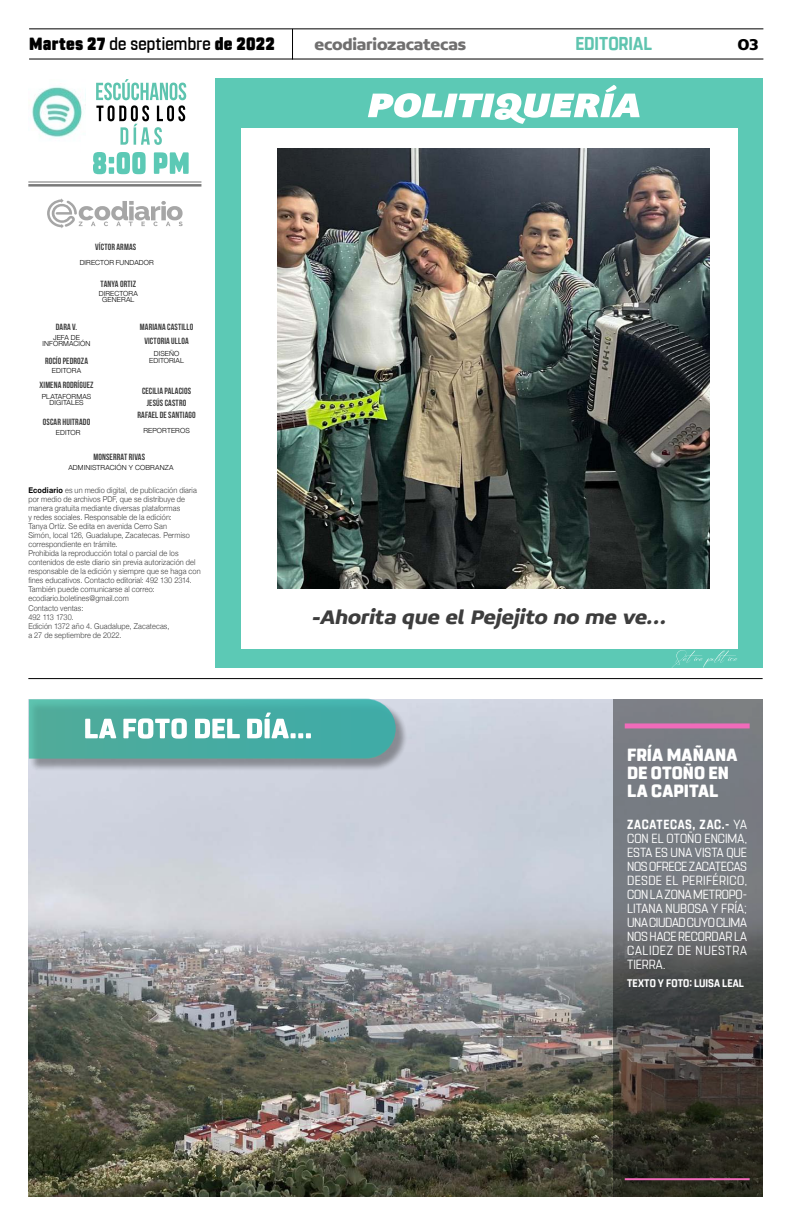
<style>
.page{position:relative;width:791px;height:1225px;background:#fff}
.page>*{position:absolute;margin:0;border:0;box-sizing:border-box;transform-origin:0 0}
.t1{font:italic 700 21px "Concord";color:#3d3d3d}
.t2{font:700 18.6px "Rohn Rounded";color:#5ec4af;scale:.91 1}
.t3{font:800 17.6px/18px "Rohn Rounded";letter-spacing:.005em;color:#fff}
.t4{font:900 17.6px "Rohn Rounded";letter-spacing:.02em;color:#000;scale:.91 1}
.t5{font:700 16.9px "Concord";letter-spacing:-.01em;color:#706f6f}
.t6{font:700 16.9px "Concord";color:#000}
.t7{font:13.2px/14px "Rohn Rounded";letter-spacing:-.005em;color:#fff;text-align:justify;scale:.92 1}
.t8{font:700 11px "Rohn Rounded";letter-spacing:.01em;color:#fff;scale:.91 1}
.t9{font:9px/11.5px "Bebas Neue";letter-spacing:.015em;color:#3d3d3d;text-align:center}
.t10{font:300 8px/9px "Helvetica Neue";letter-spacing:.015em;color:#3d3d3d;scale:.92 1}
.t11{font:300 7px/6px "Helvetica Neue";letter-spacing:.02em;color:#000;text-align:center}
.s1{font-weight:500}
.s2{font-weight:700;color:#000}
.s3{font-weight:700}
</style>
<div class="page">
<hr style="left:29px;top:28px;width:734px;height:1px;background:#000">
<hr style="left:29px;top:59px;width:734px;height:1px;background:#000">
<hr style="left:292px;top:29px;width:1px;height:31px;background:#000">
<div style="left:215px;top:78px;width:548px;height:589px;background:#5cc9b5"></div>
<div style="left:241px;top:128px;width:496px;height:520px;background:#fff"></div>
<img style="left:278px;top:148px;width:432px;height:440px">
<img style="left:32px;top:86px;width:54px;height:54px">
<svg style="left:47px;top:198px;width:136px;height:30px"></svg>
<hr style="left:28px;top:182px;width:173px;height:1px;background:#1f1f1f">
<hr style="left:28px;top:184px;width:173px;height:3px;background:#1f1f1f">
<div style="left:81px;top:136px;width:120px;height:27px;background:#fff"></div>
<svg style="left:96px;top:79px;width:90px;height:66px"></svg>
<svg style="left:368px;top:85px;width:272px;height:39px"></svg>
<hr style="left:28px;top:678px;width:735px;height:1px;background:#000">
<svg style="left:93px;top:152px;width:96px;height:22px"></svg>
<svg style="left:670px;top:650px;width:67px;height:18px"></svg>
<img style="left:29px;top:699px;width:584px;height:497px">
<svg style="left:613px;top:699px;width:150px;height:497px;background:#5b5b5b"></svg>
<div style="left:625px;top:723px;width:125px;height:5px;background:#f06bba"></div>
<hr style="left:625px;top:1178px;width:125px;height:2px;background:#f06bba">
<div style="left:28px;top:700px;width:380px;height:70px;background:#000;opacity:.13"></div>
<svg style="left:28px;top:698px;width:368px;height:60px;background:#60b7ae"></svg>
<h3 class="t4" style="left:29px;top:33px;width:271px">Martes 27 <span class="s1">de septiembre</span> de 2022</h3>
<h3 class="t5" style="left:314px;top:34px;width:153px">ecodiariozacatecas</h3>
<h2 class="t2" style="left:575px;top:32px;width:86px">EDITORIAL</h2>
<h3 class="t6" style="left:737px;top:34px;width:23px">03</h3>
<p class="t9" style="left:95px;top:241px;width:43px">VÍCTOR ARMAS</p>
<p class="t11" style="left:80px;top:259px;width:76px">DIRECTOR FUNDADOR</p>
<p class="t9" style="left:101px;top:278px;width:37px">TANYA ORTIZ</p>
<p class="t11" style="left:99px;top:289px;width:41px">DIRECTORA<br>GENERAL</p>
<p class="t9" style="left:56px;top:321px;width:23px">DARA V.</p>
<p class="t11" style="left:52px;top:367px;width:31px">EDITORA</p>
<p class="t11" style="left:43px;top:334px;width:49px">JEFA DE<br>INFORMACIÓN</p>
<p class="t9" style="left:45px;top:355px;width:44px">ROCÍO PEDROZA</p>
<p class="t9" style="left:40px;top:378px;width:55px">XIMENA RODRÍGUEZ</p>
<p class="t11" style="left:42px;top:392px;width:51px;line-height:6.6px">PLATAFORMAS<br>DIGITALES</p>
<p class="t9" style="left:43px;top:416px;width:49px">OSCAR HUITRADO</p>
<p class="t9" style="left:140px;top:321px;width:55px">MARIANA CASTILLO</p>
<p class="t9" style="left:144px;top:335px;width:46px">VICTORIA ULLOA</p>
<p class="t11" style="left:149px;top:350px;width:36px;line-height:6.6px">DISEÑO<br>EDITORIAL</p>
<p class="t9" style="left:137px;top:385px;width:60px">CECILIA PALACIOS<br>JESÚS CASTRO<br>RAFAEL DE SANTIAGO</p>
<p class="t11" style="left:143px;top:427px;width:48px">REPORTEROS</p>
<p class="t11" style="left:56px;top:429px;width:26px">EDITOR</p>
<p class="t11" style="left:68px;top:464px;width:107px">ADMINISTRACIÓN Y COBRANZA</p>
<p class="t9" style="left:94px;top:451px;width:53px">MONSERRAT RIVAS</p>
<p class="t10" style="left:28px;top:485px;width:189px"><span class="s2">Ecodiario</span> es un medio digital, de publicación diaria por medio de archivos PDF, que se distribuye de manera gratuita mediante diversas plataformas<br>y redes sociales. Responsable de la edición:<br>Tanya Ortíz. Se edita en avenida Cerro San<br>Simón, local 126, Guadalupe, Zacatecas. Permiso correspondiente en trámite.<br>Prohibida la reproducción total o parcial de los contenidos de este diario sin previa autorización del responsable de la edición y siempre que se haga con fines educativos. Contacto editorial: 492 130 2314.<br>También puede comunicarse al correo: ecodiario.boletines@gmail.com<br>Contacto ventas:<br>492 113 1730.<br>Edición 1372 año 4. Guadalupe, Zacatecas,<br>a 27 de septiembre de 2022.</p>
<h1 class="t1" style="left:312px;top:604px;width:360px">-Ahorita que el Pejejito no me ve…</h1>
<h3 class="t3" style="left:627px;top:746px;width:112px">FRÍA MAÑANA<br>DE OTOÑO EN<br>LA CAPITAL</h3>
<h3 class="t7" style="left:627px;top:817px;width:132px"><span class="s3">ZACATECAS, ZAC.-</span> YA CON EL OTOÑO ENCIMA, ESTA ES UNA VISTA QUE NOS OFRECE ZACATECAS DESDE EL PERIFÉRICO, CON LA ZONA METROPO-LITANA NUBOSA Y FRÍA; UNA CIUDAD CUYO CLIMA NOS HACE RECORDAR LA CALIDEZ DE NUESTRA TIERRA.</h3>
<h3 class="t8" style="left:627px;top:976px;width:130px">TEXTO Y FOTO: LUISA LEAL</h3>
</div>
